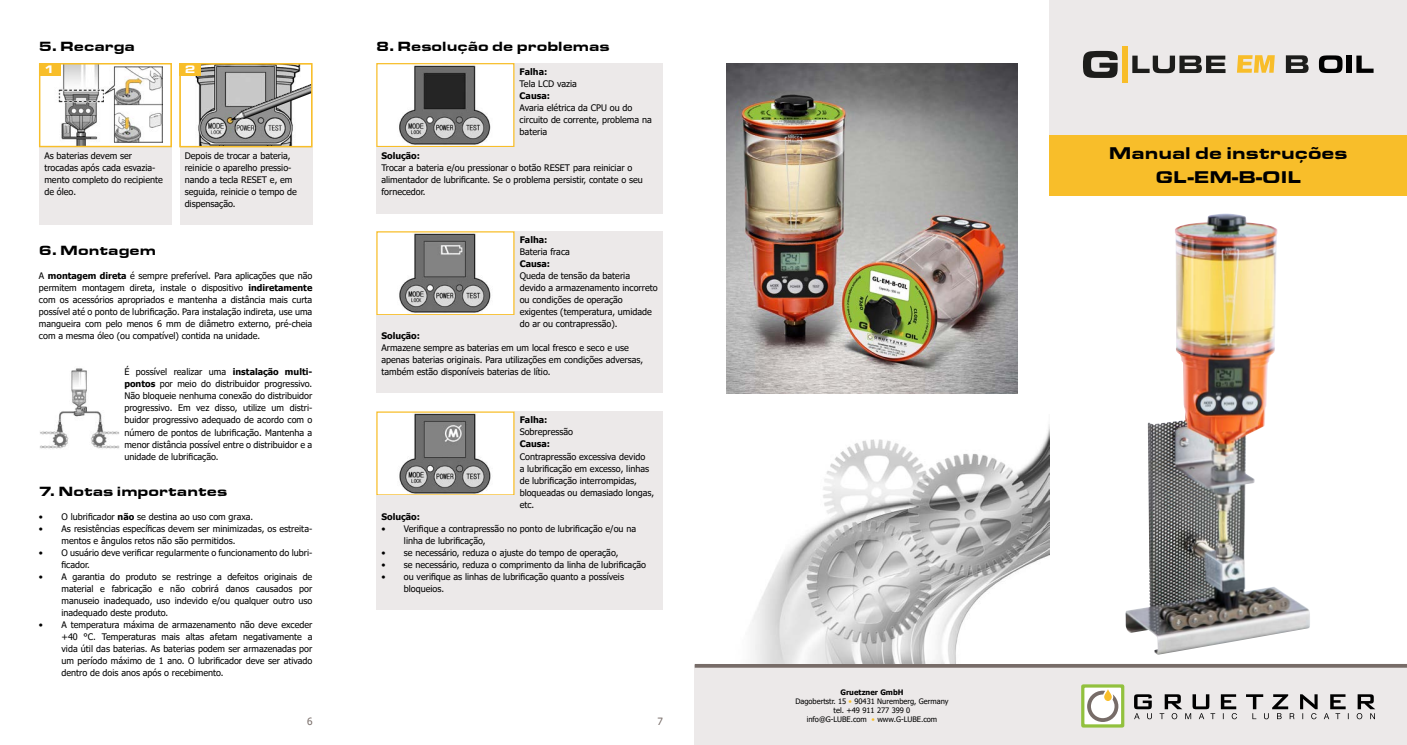
<style>
.page{position:relative;width:1407px;height:745px;background:#fff}
.page>*{position:absolute;margin:0;border:0;box-sizing:border-box;transform-origin:0 0}
.t1{font:17.5px/24px "Eurostar Black Extended";color:#000;text-align:center}
.t2{font:13.75px "Eurostar Black Extended";color:#000}
.t3{font:11.25px "Eurostar Black Extended";color:#fff}
.t4{font:10px "Tahoma";color:#776c68}
.t5{font:9px/12px "Tahoma";color:#000}
.t6{font:700 9px "Tahoma";color:#000}
.t7{font:7.5px/9px "Tahoma";color:#000;text-align:center}
.s1{font-weight:700}
.s2{color:#f8be2a}
</style>
<div class="page">
<div style="left:695px;top:665px;width:712px;height:79px;background:#ece9e9"></div>
<div style="left:1049px;top:0;width:358px;height:155px;background:#ece9e9"></div>
<div style="left:1049px;top:135px;width:358px;height:60px;background:#f8be2a"></div>
<svg style="left:695px;top:663px;width:712px;height:4px;fill:#776c68"></svg>
<img style="left:1125px;top:215px;width:185px;height:439px">
<img style="left:752px;top:425px;width:297px;height:238px">
<div style="left:514px;top:63px;width:149px;height:84px;background:#ece9e9"></div>
<div style="left:514px;top:231px;width:149px;height:84px;background:#ece9e9"></div>
<div style="left:514px;top:411px;width:149px;height:84px;background:#ece9e9"></div>
<img style="left:399px;top:65px;width:92px;height:80px">
<div style="left:376px;top:63px;width:138px;height:84px;border:1px solid #f8be2a"></div>
<img style="left:399px;top:233px;width:92px;height:80px">
<div style="left:376px;top:231px;width:138px;height:84px;border:1px solid #f8be2a"></div>
<img style="left:399px;top:413px;width:92px;height:80px">
<div style="left:376px;top:411px;width:138px;height:84px;border:1px solid #f8be2a"></div>
<img style="left:40px;top:368px;width:80px;height:81px">
<div style="left:376px;top:147px;width:287px;height:66px;background:#ece9e9"></div>
<div style="left:376px;top:315px;width:287px;height:78px;background:#ece9e9"></div>
<div style="left:376px;top:495px;width:287px;height:114px;background:#ece9e9"></div>
<div style="left:180px;top:147px;width:132px;height:78px;background:#ece9e9"></div>
<img style="left:186px;top:65px;width:115px;height:80px">
<img style="left:230px;top:84px;width:80px;height:37px">
<div style="left:179px;top:63px;width:133px;height:84px;border:1px solid #f8be2a"></div>
<div style="left:179px;top:63px;width:22px;height:12px;background:#f8be2a"></div>
<div style="left:39px;top:147px;width:133px;height:78px;background:#ece9e9"></div>
<img style="left:55px;top:65px;width:49px;height:80px">
<img style="left:104px;top:66px;width:59px;height:76px">
<div style="left:39px;top:63px;width:133px;height:84px;border:1px solid #f8be2a"></div>
<div style="left:39px;top:63px;width:21px;height:12px;background:#f8be2a"></div>
<img style="left:726px;top:63px;width:291px;height:330px">
<svg style="left:1134px;top:694px;width:241px;height:24px"></svg>
<svg style="left:1081px;top:684px;width:43px;height:43px;background:#ccd5ae"></svg>
<svg style="left:1132px;top:56px;width:93px;height:17px"></svg>
<svg style="left:1083px;top:51px;width:34px;height:27px"></svg>
<div style="left:1122px;top:46px;width:5px;height:36px;background:#f8bd29"></div>
<svg style="left:1237px;top:55px;width:38px;height:18px"></svg>
<svg style="left:1319px;top:55px;width:23px;height:18px"></svg>
<div style="left:1346px;top:56px;width:6px;height:17px;background:#000"></div>
<svg style="left:1356px;top:56px;width:17px;height:17px"></svg>
<svg style="left:1286px;top:55px;width:22px;height:18px"></svg>
<h2 class="t2" style="left:39px;top:38px;width:98px">5. Recarga</h2>
<h2 class="t2" style="left:376px;top:38px;width:235px">8. Resolução de problemas</h2>
<p class="t3" style="left:44px;top:63px;width:12px">1</p>
<p class="t3" style="left:185px;top:63px;width:12px">2</p>
<p class="t6" style="left:520px;top:65px;width:29px">Falha:</p>
<p class="t5" style="left:520px;top:78px;width:59px">Tela LCD vazia</p>
<p class="t6" style="left:520px;top:89px;width:32px">Causa:</p>
<p class="t5" style="left:520px;top:102px;width:134px">Avaria elétrica da CPU ou do circuito de corrente, problema na bateria</p>
<p class="t5" style="left:44px;top:150px;width:120px">As baterias devem ser trocadas após cada esvazia&shy;mento completo do recipiente de óleo.</p>
<p class="t5" style="left:185px;top:150px;width:114px">Depois de trocar a bateria, reinicie o aparelho pressio&shy;nando a tecla RESET e, em seguida, reinicie o tempo de dispensação.</p>
<p class="t6" style="left:381px;top:149px;width:40px">Solução:</p>
<p class="t5" style="left:381px;top:162px;width:263px">Trocar a bateria e/ou pressionar o botão RESET para reiniciar o alimentador de lubrificante. Se o problema persistir, contate o seu fornecedor.</p>
<h2 class="t2" style="left:39px;top:242px;width:119px">6. Montagem</h2>
<p class="t5" style="left:39px;top:270px;width:275px;text-align:justify">A <span class="s1">montagem direta</span> é sempre preferível. Para aplicações que não permitem montagem direta, instale o dispositivo <span class="s1">indiretamente </span>com os acessórios apropriados e mantenha a distância mais curta possível até o ponto de lubrificação. Para instalação indireta, use uma mangueira com pelo menos 6 mm de diâmetro externo, pré-cheia com a mesma óleo (ou compatível) contida na unidade.</p>
<p class="t5" style="left:124px;top:366px;width:189px;text-align:justify">É possível realizar uma <span class="s1">instalação multi&shy;pontos</span> por meio do distribuidor progressivo.<br>Não bloqueie nenhuma conexão do distribuidor progressivo. Em vez disso, utilize um distri&shy;buidor progressivo adequado de acordo com o número de pontos de lubrificação. Mantenha a menor distância possível entre o distribuidor e a unidade de lubrificação.</p>
<h2 class="t2" style="left:39px;top:482px;width:190px">7. Notas importantes</h2>
<p class="t5" style="left:39px;top:510px;width:216px">• O lubrificador <span class="s1">não</span> se destina ao uso com graxa.</p>
<p class="t5" style="left:61px;top:522px;width:252px;text-indent:-22px">• As resistências específicas devem ser minimizadas, os estreita&shy;mentos e ângulos retos não são permitidos.</p>
<p class="t5" style="left:61px;top:546px;width:252px;text-indent:-22px">• O usuário deve verificar regularmente o funcionamento do lubri&shy;ficador.</p>
<p class="t5" style="left:61px;top:570px;width:252px;text-align:justify;text-indent:-22px">• A garantia do produto se restringe a defeitos originais de material e fabricação e não cobrirá danos causados por manuseio inadequado, uso indevido e/ou qualquer outro uso inadequado deste produto.</p>
<p class="t5" style="left:61px;top:618px;width:252px;text-align:justify;text-indent:-22px">• A temperatura máxima de armazenamento não deve exceder +40 °C. Temperaturas mais altas afetam negativamente a vida útil das baterias. As baterias podem ser armazenadas por um período máximo de 1 ano. O lubrificador deve ser ativado dentro de dois anos após o recebimento.</p>
<p class="t6" style="left:520px;top:233px;width:29px">Falha:</p>
<p class="t5" style="left:520px;top:246px;width:52px">Bateria fraca</p>
<p class="t6" style="left:520px;top:257px;width:32px">Causa:</p>
<p class="t5" style="left:520px;top:270px;width:139px">Queda de tensão da bateria devido a armazenamento incorreto ou condições de operação exigentes (temperatura, umidade do ar ou contrapressão).</p>
<p class="t6" style="left:381px;top:329px;width:40px">Solução:</p>
<p class="t5" style="left:381px;top:342px;width:263px">Armazene sempre as baterias em um local fresco e seco e use apenas baterias originais. Para utilizações em condições adversas, também estão disponíveis baterias de lítio.</p>
<p class="t6" style="left:520px;top:413px;width:29px">Falha:</p>
<p class="t5" style="left:520px;top:426px;width:55px">Sobrepressão</p>
<p class="t6" style="left:520px;top:437px;width:32px">Causa:</p>
<p class="t5" style="left:520px;top:450px;width:136px">Contrapressão excessiva devido<br>a lubrificação em excesso, linhas de lubrificação interrompidas, bloqueadas ou demasiado longas, etc.</p>
<p class="t6" style="left:381px;top:509px;width:40px">Solução:</p>
<p class="t5" style="left:404px;top:522px;width:234px;text-indent:-22px">• Verifique a contrapressão no ponto de lubrificação e/ou na linha de lubrificação,</p>
<p class="t5" style="left:381px;top:546px;width:239px">• se necessário, reduza o ajuste do tempo de operação,</p>
<p class="t5" style="left:381px;top:558px;width:266px">• se necessário, reduza o comprimento da linha de lubrificação</p>
<p class="t5" style="left:404px;top:570px;width:222px;text-indent:-22px">• ou verifique as linhas de lubrificação quanto a possíveis bloqueios.</p>
<p class="t4" style="left:307px;top:714px;width:7px">6</p>
<p class="t4" style="left:657px;top:714px;width:7px">7</p>
<p class="t7" style="left:795px;top:687px;width:155px"><span class="s1">Gruetzner GmbH<br></span>Dagobertstr. 15 <span class="s2">•</span> 90431 Nuremberg, Germany tel. +49 911 277 399 0<br>info@G-LUBE.com <span class="s2">•</span> www.G-LUBE.com</p>
<h1 class="t1" style="left:1108px;top:141px;width:240px">Manual de instruções<br>GL-EM-B-OIL</h1>
</div>
